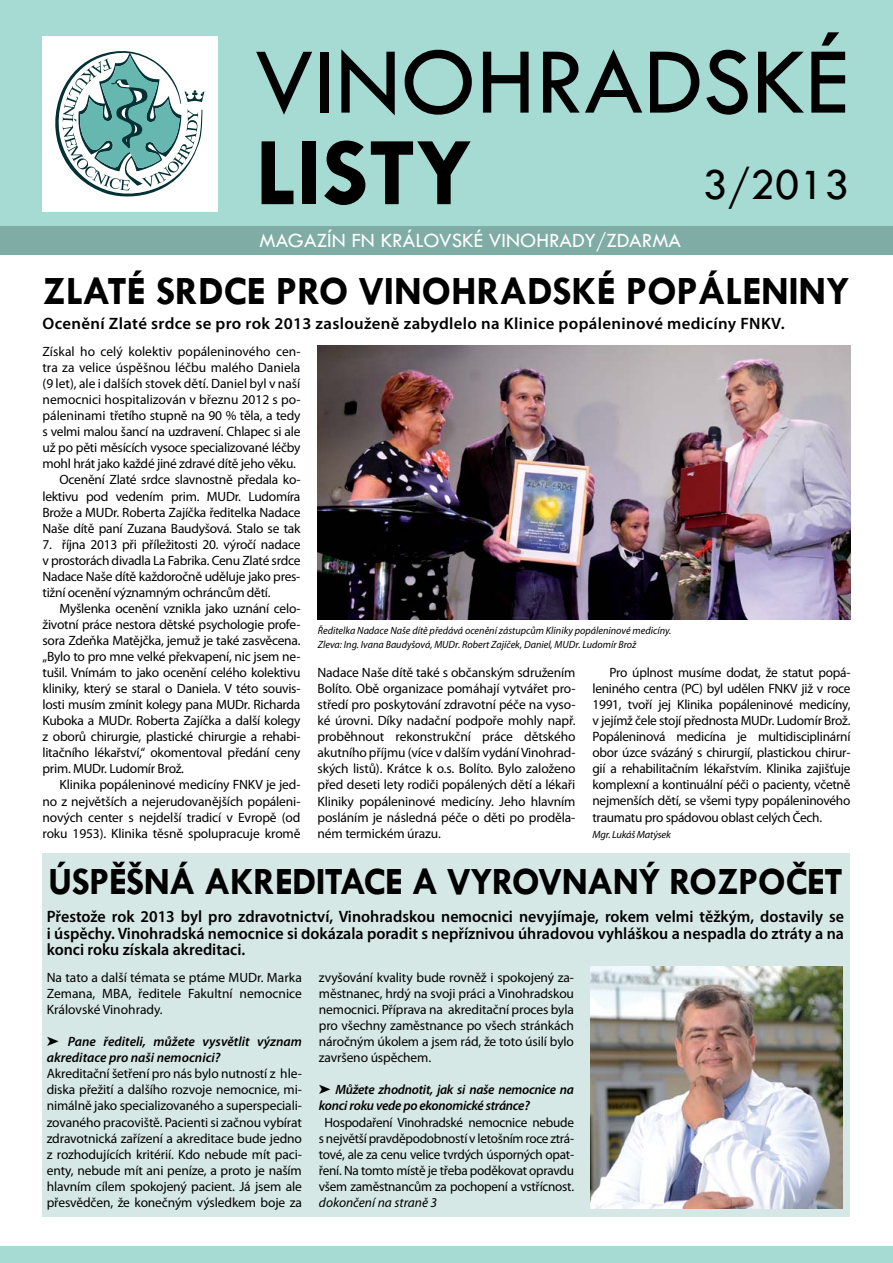
<style>
.page{position:relative;width:893px;height:1263px;background:#fff}
.page>*{position:absolute;margin:0;border:0;box-sizing:border-box;transform-origin:0 0}
.t1{font:97.95px "Tw Cen";color:#000}
.t2{font:700 97.95px "Tw Cen";color:#000}
.t3{font:45px "Tw Cen";color:#000}
.t4{font:700 40.5px "Tw Cen";letter-spacing:-.01em;color:#000}
.t5{font:700 39px "Tw Cen";letter-spacing:-.02em;color:#000}
.t6{font:21px "Tw Cen";color:#fff}
.t7{font:600 16.5px/16.5px "Myriad Pro";letter-spacing:.015em;color:#000;text-align:justify}
.t8{font:13.5px/16px "Myriad Pro";letter-spacing:-.02em;color:#000;text-align:justify}
.t9{font:13.5px "Myriad Pro";color:#000}
.t10{font:italic 600 13.5px/16px "Myriad Pro";letter-spacing:-.015em;color:#000}
.t11{font:italic 13.5px "Myriad Pro";color:#000}
.t12{font:italic 10.5px/13.5px "Myriad Pro";color:#000}
.t13{font:italic 10.5px "Myriad Pro";letter-spacing:-.02em;color:#000}
</style>
<div class="page">
<div style="left:0;top:225px;width:893px;height:30px;background:#7faca5"></div>
<div style="left:0;top:0;width:893px;height:225px;background:#a6dbd4"></div>
<svg style="left:45px;top:36px;width:173px;height:176px;background:#c4d8d7"></svg>
<div style="left:0;top:1247px;width:893px;height:16px;background:#a6dbd4"></div>
<img style="left:317px;top:346px;width:533px;height:273px">
<div style="left:43px;top:854px;width:807px;height:363px;background:#d6e8e6"></div>
<img style="left:590px;top:966px;width:253px;height:242px">
<h1 class="t1" style="left:255px;top:23px;width:595px">VINOHRADSKÉ</h1>
<h1 class="t2" style="left:255px;top:114px;width:219px">LISTY</h1>
<h2 class="t3" style="left:703px;top:158px;width:148px">3/2013</h2>
<h3 class="t6" style="left:260px;top:228px;width:423px">MAGAZÍN FN KRÁLOVSKÉ VINOHRADY/ZDARMA</h3>
<h3 class="t4" style="left:43px;top:267px;width:809px">ZLATÉ SRDCE PRO VINOHRADSKÉ POPÁLENINY</h3>
<p class="t7" style="left:43px;top:315px;width:744px">Ocenění Zlaté srdce se pro rok 2013 zaslouženě zabydlelo na Klinice popáleninové medicíny FNKV.</p>
<p class="t9" style="left:43px;top:343px;width:259px">Získal ho celý kolektiv popáleninového cen-</p>
<p class="t9" style="left:43px;top:359px;width:259px">tra za velice úspěšnou léčbu malého Daniela</p>
<p class="t9" style="left:43px;top:375px;width:259px">(9 let), ale i dalších stovek dětí. Daniel byl v naší</p>
<p class="t9" style="left:43px;top:391px;width:259px">nemocnici hospitalizován v březnu 2012 s po-</p>
<p class="t8" style="left:43px;top:407px;width:259px">páleninami třetího stupně na 90 % těla, a tedy</p>
<p class="t8" style="left:43px;top:423px;width:259px">s velmi malou šancí na uzdravení. Chlapec si ale</p>
<p class="t8" style="left:43px;top:440px;width:259px">už po pěti měsících vysoce specializované léčby</p>
<p class="t8" style="left:43px;top:456px;width:255px">mohl hrát jako každé jiné zdravé dítě jeho věku.</p>
<p class="t8" style="left:60px;top:472px;width:242px">Ocenění Zlaté srdce slavnostně předala ko-</p>
<p class="t8" style="left:43px;top:488px;width:259px">lektivu pod vedením prim. MUDr. Ludomíra</p>
<p class="t8" style="left:43px;top:504px;width:259px">Brože a MUDr. Roberta Zajíčka ředitelka Nadace</p>
<p class="t8" style="left:43px;top:520px;width:259px">Naše dítě paní Zuzana Baudyšová. Stalo se tak</p>
<p class="t8" style="left:43px;top:536px;width:259px">7. října 2013 při příležitosti 20. výročí nadace v prostorách divadla La Fabrika. Cenu Zlaté srdce Nadace Naše dítě každoročně uděluje jako pres&shy;tižní ocenění významným ochráncům dětí.</p>
<p class="t8" style="left:43px;top:600px;width:259px;text-indent:17px">Myšlenka ocenění vznikla jako uznání celo&shy;životní práce nestora dětské psychologie profe&shy;sora Zdeňka Matějčka, jemuž je také zasvěcena. „Bylo to pro mne velké překvapení, nic jsem ne&shy;tušil. Vnímám to jako ocenění celého kolektivu kliniky, který se staral o Daniela. V této souvis&shy;losti musím zmínit kolegy pana MUDr. Richarda Kuboka a MUDr. Roberta Zajíčka a další kolegy z oborů chirurgie, plastické chirurgie a rehabi&shy;litačního lékařství,“ okomentoval předání ceny prim. MUDr. Ludomír Brož.</p>
<p class="t8" style="left:43px;top:777px;width:259px;text-indent:17px">Klinika popáleninové medicíny FNKV je jed&shy;no z největších a nejerudovanějších popáleni&shy;nových center s nejdelší tradicí v Evropě (od roku 1953). Klinika těsně spolupracuje kromě</p>
<p class="t12" style="left:318px;top:624px;width:355px">Ředitelka Nadace Naše dítě předává ocenění zástupcům Kliniky popáleninové medicíny.<br>Zleva: Ing. Ivana Baudyšová, MUDr. Robert Zajíček, Daniel, MUDr. Ludomír Brož</p>
<p class="t8" style="left:317px;top:664px;width:259px">Nadace Naše dítě také s občanským sdružením Bolíto. Obě organizace pomáhají vytvářet pro&shy;středí pro poskytování zdravotní péče na vyso&shy;ké úrovni. Díky nadační podpoře mohly např. proběhnout rekonstrukční práce dětského akutního příjmu (více v dalším vydání Vinohrad&shy;ských listů). Krátce k o.s. Bolíto. Bylo založeno před deseti lety rodiči popálených dětí a lékaři Kliniky popáleninové medicíny. Jeho hlavním posláním je následná péče o děti po proděla&shy;ném termickém úrazu.</p>
<p class="t8" style="left:592px;top:664px;width:259px;text-indent:17px">Pro úplnost musíme dodat, že statut popá&shy;leniného centra (PC) byl udělen FNKV již v roce 1991, tvoří jej Klinika popáleninové medicíny, v jejímž čele stojí přednosta MUDr. Ludomír Brož.<br>Popáleninová medicína je multidisciplinární obor úzce svázáný s chirurgií, plastickou chirur&shy;gií a rehabilitačním lékařstvím. Klinika zajišťuje komplexní a kontinuální péči o pacienty, včetně nejmenších dětí, se všemi typy popáleninového traumatu pro spádovou oblast celých Čech.</p>
<p class="t13" style="left:592px;top:827px;width:80px">Mgr. Lukáš Matýsek</p>
<h3 class="t5" style="left:48px;top:858px;width:796px">ÚSPĚŠNÁ AKREDITACE A VYROVNANÝ ROZPOČET</h3>
<p class="t7" style="left:47px;top:908px;width:799px">Přestože rok 2013 byl pro zdravotnictví, Vinohradskou nemocnici nevyjímaje, rokem velmi těžkým, dostavily se i úspěchy. Vinohradská nemocnice si dokázala poradit s nepříznivou úhradovou vyhláškou a nespadla do ztráty a na konci roku získala akreditaci.</p>
<p class="t8" style="left:47px;top:969px;width:257px">Na tato a další témata se ptáme MUDr. Marka Zemana, MBA, ředitele Fakultní nemocnice Královské Vinohrady.</p>
<p class="t10" style="left:47px;top:1033px;width:257px;text-indent:21px">Pane řediteli, můžete vysvětlit význam akreditace pro naši nemocnici?</p>
<p class="t8" style="left:47px;top:1065px;width:257px">Akreditační šetření pro nás bylo nutností z hle&shy;diska přežití a dalšího rozvoje nemocnice, mi&shy;nimálně jako specializovaného a superspeciali&shy;zovaného pracoviště. Pacienti si začnou vybírat zdravotnická zařízení a akreditace bude jedno z rozhodujících kritérií. Kdo nebude mít paci&shy;enty, nebude mít ani peníze, a proto je naším hlavním cílem spokojený pacient. Já jsem ale přesvědčen, že konečným výsledkem boje za</p>
<p class="t8" style="left:319px;top:969px;width:257px">zvyšování kvality bude rovněž i spokojený za&shy;městnanec, hrdý na svoji práci a Vinohradskou nemocnici. Příprava na akreditační proces byla pro všechny zaměstnance po všech stránkách náročným úkolem a jsem rád, že toto úsilí bylo završeno úspěchem.</p>
<p class="t10" style="left:319px;top:1081px;width:257px;text-indent:17px">Můžete zhodnotit, jak si naše nemocnice na konci roku vede po ekonomické stránce?</p>
<p class="t8" style="left:319px;top:1114px;width:257px;text-align:center">Hospodaření Vinohradské nemocnice nebude s největší pravděpodobností v letošním roce ztrá&shy;tové, ale za cenu velice tvrdých úsporných opat&shy;ření. Na tomto místě je třeba poděkovat opravdu všem zaměstnancům za pochopení a vstřícnost.</p>
<p class="t11" style="left:319px;top:1194px;width:120px">dokončení na straně 3</p>
</div>
